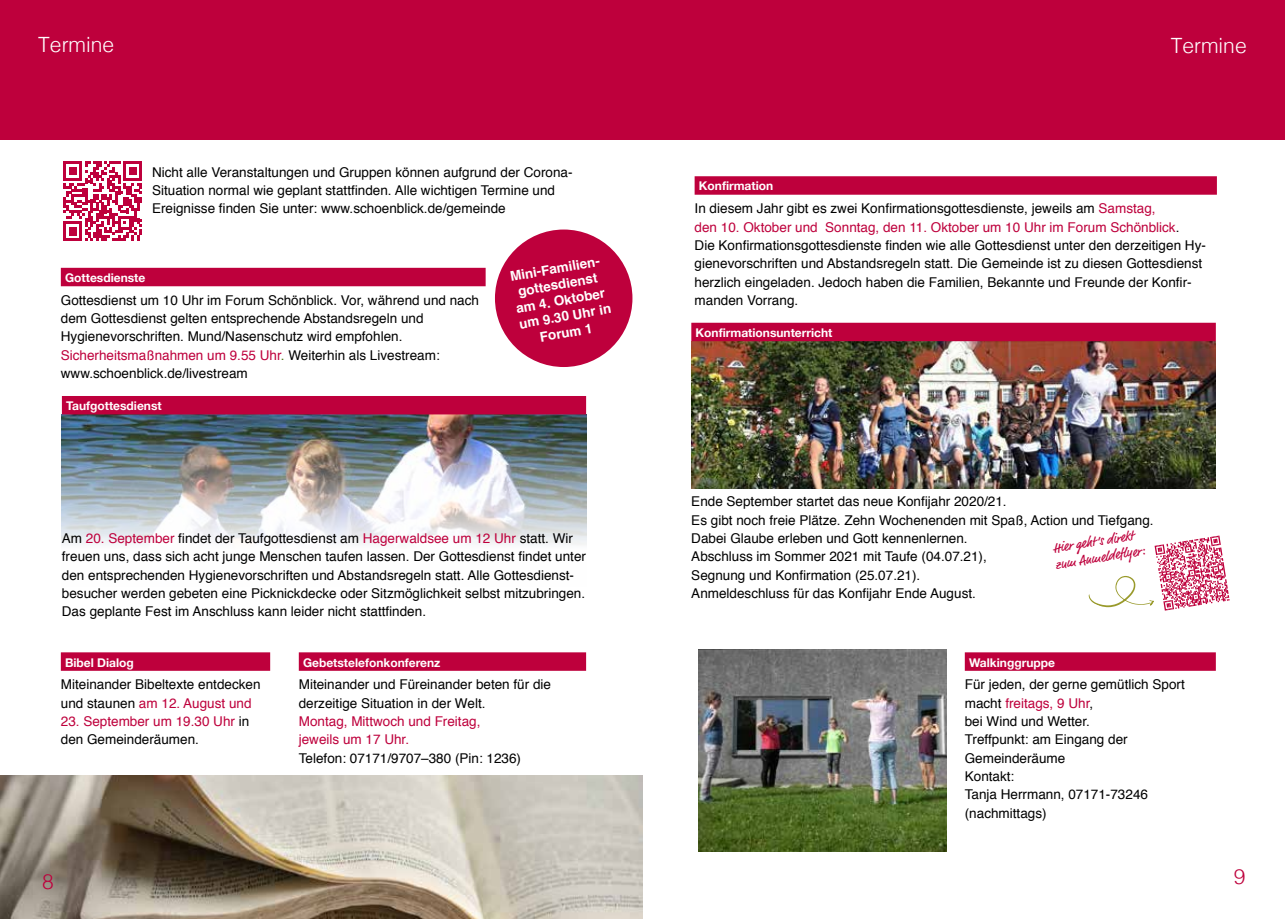
<style>
.page{position:relative;width:1285px;height:919px;background:#fff}
.page>*{position:absolute;margin:0;border:0;box-sizing:border-box;transform-origin:0 0}
.t1{font:300 21px "Helvetica";color:#fff}
.t2{font:300 21px "Helvetica";color:#be003c}
.t3{font:13.5px/18.3px "Helvetica";color:#000}
.t4{font:13.5px/18.3px "Helvetica";color:#be003c}
.t5{font:700 13.5px/16.2px "Helvetica";color:#fff;text-align:center}
.t6{font:13.5px/16.2px "Market OT";color:#be003c}
.t7{font:700 12px "Helvetica Neue";color:#fff}
.s1{color:#be003c}
.s2{color:#4b700e}
.s3{color:#000}
</style>
<div class="page">
<img style="left:0;top:775px;width:642px;height:143px">
<img style="left:691px;top:342px;width:524px;height:146px">
<img style="left:62px;top:415px;width:524px;height:130px">
<div style="left:0;top:0;width:642px;height:139px;background:#be003c"></div>
<div style="left:643px;top:0;width:641px;height:139px;background:#be003c"></div>
<div style="left:61px;top:652px;width:209px;height:18px;background:#be003c"></div>
<div style="left:299px;top:652px;width:287px;height:18px;background:#be003c"></div>
<div style="left:62px;top:396px;width:524px;height:18px;background:#be003c"></div>
<div style="left:691px;top:323px;width:524px;height:18px;background:#be003c"></div>
<div style="left:964px;top:652px;width:251px;height:18px;background:#be003c"></div>
<div style="left:61px;top:268px;width:424px;height:18px;background:#be003c"></div>
<svg style="left:63px;top:161px;width:79px;height:79px"></svg>
<img style="left:698px;top:649px;width:248px;height:202px">
<div style="left:694px;top:176px;width:522px;height:19px;background:#be003c"></div>
<svg style="left:1088px;top:535px;width:141px;height:75px"></svg>
<div style="left:495px;top:229px;width:137px;height:138px;background:#be003c;border-radius:50%"></div>
<h1 class="t1" style="left:38px;top:26px;width:77px">Termine</h1>
<h1 class="t1" style="left:1170px;top:28px;width:77px">Termine</h1>
<p class="t3" style="left:152px;top:163px;width:422px">Nicht alle Veranstaltungen und Gruppen können aufgrund der Corona-<br>Situation normal wie geplant stattfinden. Alle wichtigen Termine und<br>Ereignisse finden Sie unter: www.schoenblick.de/gemeinde</p>
<p class="t7" style="left:65px;top:270px;width:82px">Gottesdienste</p>
<p class="t3" style="left:61px;top:291px;width:419px">Gottesdienst um 10 Uhr im Forum Schönblick. Vor, während und nach dem Gottesdienst gelten entsprechende Abstandsregeln und Hygienevorschriften. Mund/Nasenschutz wird empfohlen.<br><span class="s1">Sicherheitsmaßnahmen um 9.55 Uhr</span><span class="s2">.</span> Weiterhin als Livestream: www.schoenblick.de/livestream</p>
<p class="t7" style="left:66px;top:398px;width:97px">Taufgottesdienst</p>
<p class="t5" style="left:508px;top:268px;width:95px;rotate:-10deg">Mini-Familien&shy;gottesdienst am 4. Oktober um 9.30 Uhr in<br>Forum 1</p>
<p class="t3" style="left:62px;top:529px;width:525px">Am <span class="s1">20. September</span> findet der Taufgottesdienst am <span class="s1">Hagerwaldsee um 12 Uhr</span> statt. Wir freuen uns, dass sich acht junge Menschen taufen lassen. Der Gottesdienst findet unter den entsprechenden Hygienevorschriften und Abstandsregeln statt. Alle Gottesdienst&shy;besucher werden gebeten eine Picknickdecke oder Sitzmöglichkeit selbst mitzubringen.<br>Das geplante Fest im Anschluss kann leider nicht stattfinden.</p>
<p class="t7" style="left:65px;top:654px;width:70px">Bibel Dialog</p>
<p class="t3" style="left:61px;top:675px;width:201px">Miteinander Bibeltexte entdecken und staunen <span class="s1">am 12. August und</span></p>
<p class="t4" style="left:61px;top:712px;width:190px">23. September um 19.30 Uhr <span class="s3">in den Gemeinderäumen.</span></p>
<p class="t7" style="left:303px;top:654px;width:139px">Gebetstelefonkonferenz</p>
<p class="t3" style="left:299px;top:675px;width:254px">Miteinander und Füreinander beten für die derzeitige Situation in der Welt.</p>
<p class="t4" style="left:299px;top:712px;width:183px">Montag, Mittwoch und Freitag, jeweils um 17 Uhr.</p>
<p class="t3" style="left:299px;top:749px;width:224px">Telefon: 07171/9707–380 (Pin: 1236)</p>
<p class="t7" style="left:698px;top:179px;width:76px">Konfirmation</p>
<p class="t3" style="left:694px;top:200px;width:513px">In diesem Jahr gibt es zwei Konfirmationsgottesdienste, jeweils am <span class="s1">Samstag,<br>den 10. Oktober und Sonntag, den 11. Oktober um 10 Uhr im Forum Schönblick</span>.<br>Die Konfirmationsgottesdienste finden wie alle Gottesdienst unter den derzeitigen Hy&shy;gienevorschriften und Abstandsregeln statt. Die Gemeinde ist zu diesen Gottesdienst herzlich eingeladen. Jedoch haben die Familien, Bekannte und Freunde der Konfir&shy;manden Vorrang.</p>
<p class="t7" style="left:695px;top:325px;width:138px">Konfirmationsunterricht</p>
<p class="t3" style="left:691px;top:492px;width:464px">Ende September startet das neue Konfijahr 2020/21.<br>Es gibt noch freie Plätze. Zehn Wochenenden mit Spaß, Action und Tiefgang.<br>Dabei Glaube erleben und Gott kennenlernen.<br>Abschluss im Sommer 2021 mit Taufe (04.07.21),<br>Segnung und Konfirmation (25.07.21).<br>Anmeldeschluss für das Konfijahr Ende August.</p>
<p class="t6" style="left:1051px;top:541px;width:92px;rotate:-9deg">Hier geht’s direkt zum Anmeldefl yer:</p>
<p class="t7" style="left:968px;top:654px;width:87px">Walkinggruppe</p>
<p class="t3" style="left:964px;top:675px;width:221px">Für jeden, der gerne gemütlich Sport macht <span class="s1">freitags, 9 Uhr</span>,<br>bei Wind und Wetter.<br>Treffpunkt: am Eingang der<br>Gemeinderäume<br>Kontakt:<br>Tanja Herrmann, 07171-73246 (nachmittags)</p>
<h1 class="t2" style="left:42px;top:863px;width:13px">8</h1>
<h1 class="t2" style="left:1233px;top:858px;width:13px">9</h1>
</div>
